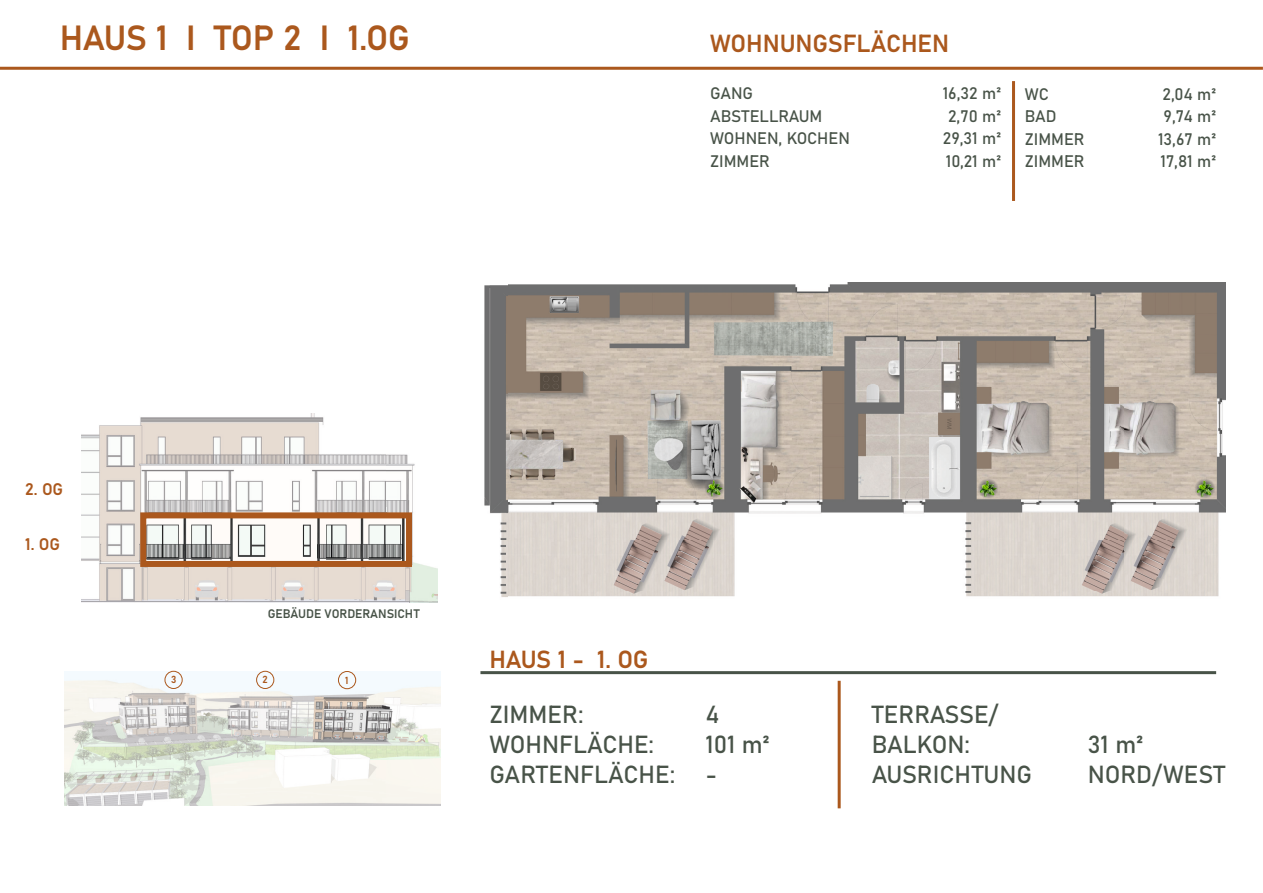
<style>
.page{position:relative;width:1263px;height:893px;background:#fff}
.page>*{position:absolute;margin:0;border:0;box-sizing:border-box;transform-origin:0 0}
.t1{font:34.5px "Bahnschrift";letter-spacing:-.015em;color:#ab581d}
.t2{font:24.45px/30.2px "Bahnschrift";color:#485348}
.t3{font:24.45px "Bahnschrift";letter-spacing:-.01em;color:#ab581d}
.t4{font:16.65px "Bahnschrift";color:#ab581d}
.t5{font:16.5px "Bahnschrift";color:#485348}
.t6{font:12.15px "Bahnschrift";letter-spacing:-.01em;color:#485348}
.t7{font:10.2px "Bahnschrift";color:#ab581d}
</style>
<div class="page">
<img style="left:484px;top:282px;width:741px;height:315px">
<hr style="left:0;top:67px;width:1263px;height:3px;background:#ab581d">
<img style="left:82px;top:414px;width:355px;height:188px">
<img style="left:147px;top:519px;width:258px;height:41px">
<div style="left:140px;top:512px;width:272px;height:55px;border:6px solid #ab581d"></div>
<hr style="left:838px;top:681px;width:3px;height:127px;background:#ab581d">
<hr style="left:480px;top:671px;width:736px;height:3px;background:#485348">
<img style="left:64px;top:671px;width:1px;height:97px">
<img style="left:64px;top:768px;width:1px;height:38px">
<img style="left:65px;top:671px;width:375px;height:135px">
<div style="left:338px;top:671px;width:18px;height:18px;border:1px solid #ab581d;border-radius:50%"></div>
<div style="left:256px;top:671px;width:18px;height:18px;border:1px solid #ab581d;border-radius:50%"></div>
<div style="left:164px;top:671px;width:19px;height:18px;border:1px solid #ab581d;border-radius:50%"></div>
<hr style="left:1012px;top:81px;width:3px;height:120px;background:#ab581d">
<h1 class="t1" style="left:60px;top:11px;width:352px">HAUS 1 I TOP 2 I 1.OG</h1>
<h2 class="t3" style="left:710px;top:25px;width:241px">WOHNUNGSFLÄCHEN</h2>
<p class="t5" style="left:710px;top:81px;width:45px">GANG</p>
<p class="t5" style="left:943px;top:81px;width:60px">16,32 m²</p>
<p class="t5" style="left:710px;top:103px;width:114px">ABSTELLRAUM</p>
<p class="t5" style="left:948px;top:103px;width:55px">2,70 m²</p>
<p class="t5" style="left:710px;top:126px;width:141px">WOHNEN, KOCHEN</p>
<p class="t5" style="left:943px;top:126px;width:60px">29,31 m²</p>
<p class="t5" style="left:710px;top:148px;width:61px">ZIMMER</p>
<p class="t5" style="left:946px;top:148px;width:57px">10,21 m²</p>
<p class="t5" style="left:1025px;top:82px;width:26px">WC</p>
<p class="t5" style="left:1162px;top:82px;width:55px">2,04 m²</p>
<p class="t5" style="left:1025px;top:104px;width:33px">BAD</p>
<p class="t5" style="left:1163px;top:104px;width:54px">9,74 m²</p>
<p class="t5" style="left:1025px;top:127px;width:61px">ZIMMER</p>
<p class="t5" style="left:1158px;top:127px;width:60px">13,67 m²</p>
<p class="t5" style="left:1025px;top:149px;width:61px">ZIMMER</p>
<p class="t5" style="left:1160px;top:149px;width:57px">17,81 m²</p>
<p class="t4" style="left:25px;top:477px;width:39px">2. OG</p>
<p class="t4" style="left:25px;top:531px;width:36px">1. OG</p>
<p class="t6" style="left:268px;top:604px;width:153px">GEBÄUDE VORDERANSICHT</p>
<p class="t7" style="left:171px;top:672px;width:7px">3</p>
<p class="t7" style="left:263px;top:672px;width:7px">2</p>
<p class="t7" style="left:345px;top:673px;width:5px">1</p>
<h2 class="t3" style="left:489px;top:641px;width:161px">HAUS 1 - 1. OG</h2>
<h2 class="t2" style="left:489px;top:697px;width:96px">ZIMMER:</h2>
<h2 class="t2" style="left:705px;top:697px;width:15px">4</h2>
<h2 class="t2" style="left:489px;top:727px;width:166px">WOHNFLÄCHE:</h2>
<h2 class="t2" style="left:489px;top:727px;width:282px;text-indent:216px">101 m²<br>GARTENFLÄCHE: -</h2>
<h2 class="t2" style="left:872px;top:697px;width:128px">TERRASSE/<br>BALKON:</h2>
<h2 class="t2" style="left:1088px;top:728px;width:57px">31 m²</h2>
<h2 class="t2" style="left:872px;top:758px;width:162px">AUSRICHTUNG</h2>
<h2 class="t2" style="left:1088px;top:758px;width:139px">NORD/WEST</h2>
</div>
